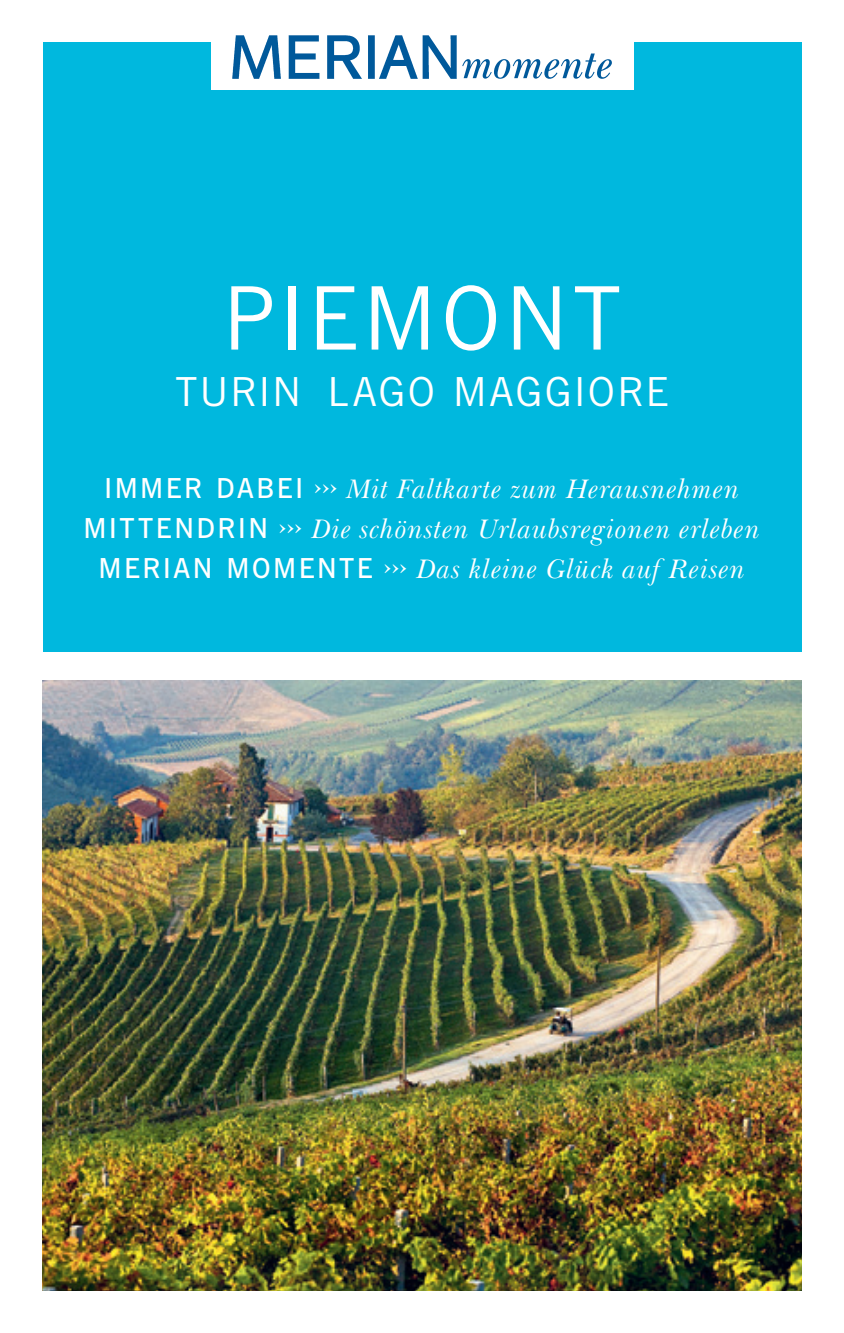
<style>
.page{position:relative;width:844px;height:1333px;background:#fff}
.page>*{position:absolute;margin:0;border:0;box-sizing:border-box;transform-origin:0 0}
.t1{font:87.5px "News Gothic BT";letter-spacing:.055em;color:#fff}
.t2{font:40px "News Gothic BT";letter-spacing:.065em;color:#fff}
.t3{font:italic 27.5px/40px "New Baskerville IT Cby BT";letter-spacing:.03em;color:#fff;text-align:center}
.s1{font-family:"News Gothic BT";font-weight:600;font-style:normal}
.s2{font-weight:700;font-style:normal}
</style>
<div class="page">
<div style="left:43px;top:43px;width:758px;height:609px;background:#00b8de"></div>
<img style="left:43px;top:680px;width:758px;height:610px">
<div style="left:210px;top:0;width:423px;height:89px;background:#fff"></div>
<svg style="left:462px;top:53px;width:149px;height:26px"></svg>
<img style="left:232px;top:35px;width:224px;height:43px">
<h1 class="t1" style="left:223px;top:286px;width:399px">PIEMONT</h1>
<h2 class="t2" style="left:175px;top:377px;width:494px">TURIN LAGO MAGGIORE</h2>
<p class="t3" style="left:84px;top:471px;width:678px"><span class="s1">IMMER DABEI</span> <span class="s2">›››</span> Mit Faltkarte zum Herausnehmen<br><span class="s1">MITTENDRIN</span> <span class="s2">›››</span> Die schönsten Urlaubsregionen erleben<br><span class="s1">MERIAN MOMENTE</span> <span class="s2">›››</span> Das kleine Glück auf Reisen</p>
</div>
